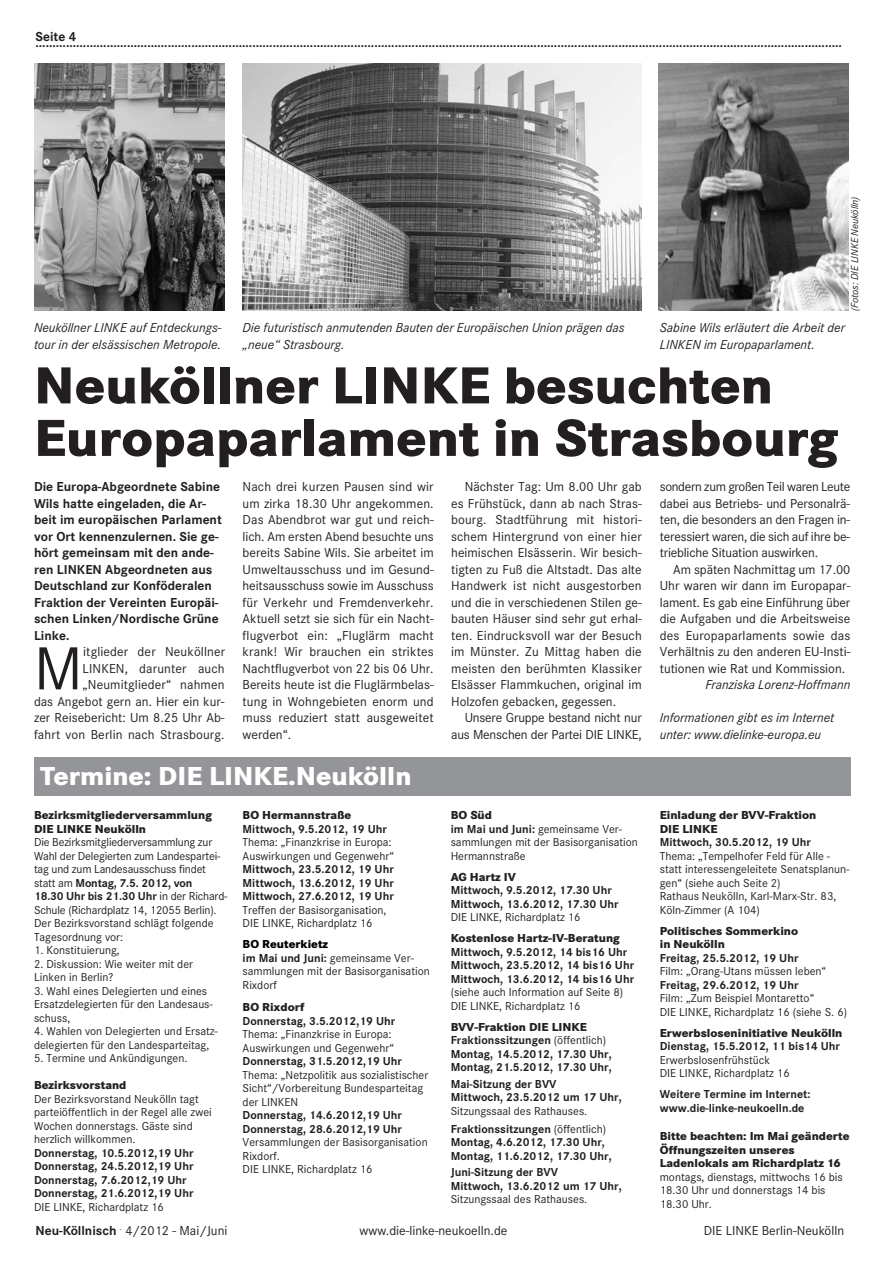
<style>
.page{position:relative;width:894px;height:1263px;background:#fff}
.page>*{position:absolute;margin:0;border:0;box-sizing:border-box;transform-origin:0 0}
.t1{font:63px "Corporate S";color:#231f20}
.t2{font:800 54px/52.5px "Corporate S";color:#231f20}
.t3{font:800 27px "Corporate S";color:#fff}
.t4{font:13.5px/16.5px "Corporate S";color:#231f20;text-align:justify}
.t5{font:700 13.5px/16.5px "Corporate S";color:#231f20}
.t6{font:italic 13.5px/16.5px "Corporate S";color:#231f20}
.t7{font:12px/13.5px "Corporate S";color:#231f20}
.t8{font:700 12px/13.5px "Corporate S";color:#231f20}
.t9{font:800 12px/13.5px "Corporate S";color:#231f20}
.t10{font:italic 10.5px "Corporate S";color:#231f20}
.s1{font-weight:700}
.s2{font-weight:800;color:#000}
.s3{font-weight:800}
.s4{font-weight:400}
</style>
<div class="page">
<div style="left:34px;top:757px;width:816px;height:38px;background:#939598"></div>
<img style="left:243px;top:64px;width:399px;height:247px">
<img style="left:658px;top:64px;width:191px;height:247px">
<img style="left:34px;top:64px;width:191px;height:247px">
<p class="t5" style="left:36px;top:29px;width:42px">Seite 4</p>
<p class="t5" style="left:36px;top:35px;width:808px">..............................................................................................................................................................................................................................................</p>
<p class="t10" style="left:851px;top:311px;width:116px;rotate:-90deg">(Fotos: DIE LINKE Neukölln)</p>
<p class="t6" style="left:34px;top:321px;width:189px">Neuköllner LINKE auf Entdeckungs&shy;tour in der elsässischen Metropole.</p>
<p class="t6" style="left:243px;top:321px;width:383px">Die futuristisch anmutenden Bauten der Europäischen Union prägen das „neue“ Strasbourg.</p>
<p class="t6" style="left:660px;top:321px;width:187px">Sabine Wils erläutert die Arbeit der<br>LINKEN im Europaparlament.</p>
<h2 class="t2" style="left:34px;top:365px;width:805px">Neuköllner LINKE besuchten<br>Europaparlament in Strasbourg</h2>
<p class="t5" style="left:34px;top:480px;width:189px">Die Europa-Abgeordnete Sabine<br>Wils hatte eingeladen, die Ar&shy;beit im europäischen Parlament vor Ort kennenzulernen. Sie ge&shy;hört gemeinsam mit den ande&shy;ren LINKEN Abgeordneten aus<br>Deutschland zur Konföderalen<br>Fraktion der Vereinten Europäi&shy;schen Linken/Nord ische Grüne<br>Linke.</p>
<h1 class="t1" style="left:34px;top:647px;width:50px">M</h1>
<p class="t4" style="left:34px;top:645px;width:193px;text-align:right">itglieder der Neuköllner<br>LINKEN, darunter auch „Neumitglieder“ nahmen<br>das Angebot gern an. Hier ein kur&shy;zer Reisebericht: Um 8.25 Uhr Ab&shy;fahrt von Berlin nach Strasbourg.</p>
<p class="t4" style="left:243px;top:480px;width:193px">Nach drei kurzen Pausen sind wir um zirka 18.30 Uhr angekommen.<br>Das Abendbrot war gut und reich&shy;lich. Am ersten Abend besuchte uns bereits Sabine Wils. Sie arbeitet im Umweltausschuss und im Gesund&shy;heitsausschuss sowie im Ausschuss für Verkehr und Fremdenverkehr.<br>Aktuell setzt sie sich für ein Nacht&shy;flugverbot ein: „Fluglärm macht krank! Wir brauchen ein striktes Nachtflugverbot von 22 bis 06 Uhr.<br>Bereits heute ist die Fluglärmbelas&shy;tung in Wohngebieten enorm und muss reduziert statt ausgeweitet werden“.</p>
<p class="t4" style="left:451px;top:480px;width:192px;text-indent:14px">Nächster Tag: Um 8.00 Uhr gab es Frühstück, dann ab nach Stras&shy;bourg. Stadtführung mit histori&shy;schem Hintergrund von einer hier heimischen Elsässerin. Wir besich&shy;tigten zu Fuß die Altstadt. Das alte Handwerk ist nicht ausgestorben und die in verschiedenen Stilen ge&shy;bauten Häuser sind sehr gut erhal&shy;ten. Eindrucksvoll war der Besuch im Münster. Zu Mittag haben die meisten den berühmten Klassiker Elsässer Flammkuchen, original im Holzofen gebacken, gegessen.</p>
<p class="t4" style="left:451px;top:711px;width:192px;text-align:right">Unsere Gruppe bestand nicht nur aus Menschen der Partei DIE LINKE,</p>
<h3 class="t3" style="left:40px;top:767px;width:373px">Termine: DIE LINKE.Neukölln</h3>
<p class="t9" style="left:34px;top:810px;width:179px">Bezirksmitgliederversammlung<br>DIE LINKE Neukölln</p>
<p class="t7" style="left:34px;top:837px;width:195px">Die Bezirksmitgliederversammlung zur Wahl der Delegierten zum Landespartei&shy;tag und zum Landesausschuss findet statt am <span class="s1">Montag, 7.5. 2012, von<br>18.30 Uhr bis 21.30 Uhr</span> in der Richard-Schule (Richardplatz 14, 12055 Berlin).<br>Der Bezirksvorstand schlägt folgende Tagesordnung vor:</p>
<p class="t7" style="left:34px;top:945px;width:87px">1. Konstituierung,</p>
<p class="t7" style="left:34px;top:958px;width:161px">2. Diskussion: Wie weiter mit der<br>Linken in Berlin?</p>
<p class="t7" style="left:34px;top:985px;width:180px">3. Wahl eines Delegierten und eines<br>Ersatzdelegierten für den Landesaus&shy;schuss,</p>
<p class="t7" style="left:34px;top:1026px;width:185px">4. Wahlen von Delegierten und Ersatz&shy;delegierten für den Landesparteitag,</p>
<p class="t7" style="left:34px;top:1053px;width:155px">5. Termine und Ankündigungen.</p>
<p class="t9" style="left:34px;top:1080px;width:94px">Bezirksvorstand</p>
<p class="t7" style="left:34px;top:1093px;width:179px">Der Bezirksvorstand Neukölln tagt parteiöffentlich in der Regel alle zwei<br>Wochen donnerstags. Gäste sind herzlich willkommen.</p>
<p class="t8" style="left:34px;top:1147px;width:161px">Donnerstag, 10.5.2012,19 Uhr<br>Donnerstag, 24.5.2012,19 Uhr<br>Donnerstag, 7.6.2012,19 Uhr<br>Donnerstag, 21.6.2012,19 Uhr</p>
<p class="t7" style="left:34px;top:1201px;width:131px">DIE LINKE, Richardplatz 16</p>
<p class="t9" style="left:243px;top:810px;width:110px">BO Hermannstraße</p>
<p class="t8" style="left:243px;top:823px;width:146px">Mittwoch, 9.5.2012, 19 Uhr</p>
<p class="t7" style="left:243px;top:837px;width:153px">Thema: „Finanzkrise in Europa:<br>Auswirkungen und Gegenwehr“</p>
<p class="t8" style="left:243px;top:864px;width:153px;text-align:justify">Mittwoch, 23.5.2012, 19 Uhr Mittwoch, 13.6.2012, 19 Uhr Mittwoch, 27.6.2012, 19 Uhr</p>
<p class="t7" style="left:243px;top:904px;width:145px">Treffen der Basisorganisation,<br>DIE LINKE, Richardplatz 16</p>
<p class="t7" style="left:243px;top:939px;width:189px"><span class="s2">BO Reuterkietz<br></span><span class="s1">im Mai und Juni:</span> gemeinsame Ver&shy;sammlungen mit der Basisorganisation<br>Rixdorf</p>
<p class="t9" style="left:243px;top:1002px;width:63px">BO Rixdorf</p>
<p class="t8" style="left:243px;top:1015px;width:154px">Donnerstag, 3.5.2012,19 Uhr</p>
<p class="t7" style="left:243px;top:1029px;width:153px">Thema: „Finanzkrise in Europa:<br>Auswirkungen und Gegenwehr“</p>
<p class="t8" style="left:243px;top:1056px;width:161px">Donnerstag, 31.5.2012,19 Uhr</p>
<p class="t7" style="left:243px;top:1069px;width:187px">Thema: „Netzpolitik aus sozialistischer<br>Sicht“/Vorbereitung Bundesparteitag der LINKEN</p>
<p class="t8" style="left:243px;top:1110px;width:161px">Donnerstag, 14.6.2012,19 Uhr<br>Donnerstag, 28.6.2012,19 Uhr</p>
<p class="t7" style="left:243px;top:1137px;width:187px">Versammlungen der Basisorganisation<br>Rixdorf.<br>DIE LINKE, Richardplatz 16</p>
<p class="t7" style="left:451px;top:810px;width:189px"><span class="s3">BO Süd<br></span><span class="s1">im Mai und Juni:</span> gemeinsame Ver&shy;sammlungen mit der Basisorganisation<br>Hermannstraße</p>
<p class="t9" style="left:451px;top:871px;width:67px">AG Hartz IV</p>
<p class="t8" style="left:451px;top:885px;width:169px">Mittwoch, 9.5.2012, 17.30 Uhr<br>Mittwoch, 13.6.2012, 17.30 Uhr</p>
<p class="t7" style="left:451px;top:912px;width:131px">DIE LINKE, Richardplatz 16</p>
<p class="t9" style="left:451px;top:933px;width:171px">Kostenlose Hartz-IV-Beratung</p>
<p class="t8" style="left:451px;top:946px;width:185px">Mittwoch, 9.5.2012, 14 bis16 Uhr<br>Mittwoch, 23.5.2012, 14 bis16 Uhr<br>Mittwoch, 13.6.2012, 14 bis16 Uhr</p>
<p class="t7" style="left:451px;top:987px;width:174px">(siehe auch Information auf Seite 8)<br>DIE LINKE, Richardplatz 16</p>
<p class="t8" style="left:451px;top:1021px;width:163px"><span class="s3">BVV-Fraktion DIE LINKE<br></span>Fraktionssitzungen <span class="s4">(öffentlich)<br></span>Montag, 14.5.2012, 17.30 Uhr,<br>Montag, 21.5.2012, 17.30 Uhr,</p>
<p class="t8" style="left:451px;top:1078px;width:172px">Mai-Sitzung der BVV<br>Mittwoch, 23.5.2012 um 17 Uhr,</p>
<p class="t7" style="left:451px;top:1103px;width:157px;line-height:18px">Sitzungssaal des Rathauses.<br><span class="s1">Fraktionssitzungen</span> (öffentlich)</p>
<p class="t8" style="left:451px;top:1137px;width:163px">Montag, 4.6.2012, 17.30 Uhr,<br>Montag, 11.6.2012, 17.30 Uhr,</p>
<p class="t8" style="left:451px;top:1167px;width:172px">Juni-Sitzung der BVV<br>Mittwoch, 13.6.2012 um 17 Uhr,</p>
<p class="t7" style="left:451px;top:1194px;width:138px">Sitzungssaal des Rathauses.</p>
<p class="t4" style="left:660px;top:480px;width:192px">sondern zum großen Teil waren Leute dabei aus Betriebs- und Personalrä&shy;ten, die besonders an den Fragen in&shy;teressiert waren, die sich auf ihre be&shy;triebliche Situation auswirken.</p>
<p class="t4" style="left:660px;top:562px;width:192px;text-indent:14px">Am späten Nachmittag um 17.00<br>Uhr waren wir dann im Europapar&shy;lament. Es gab eine Einführung über die Aufgaben und die Arbeitsweise des Europaparlaments sowie das Verhältnis zu den anderen EU-Insti&shy;tutionen wie Rat und Kommission.</p>
<p class="t6" style="left:705px;top:678px;width:146px">Franziska Lorenz-Hoffmann</p>
<p class="t6" style="left:660px;top:711px;width:176px">Informationen gibt es im Internet unter: www.dielinke-europa.eu</p>
<p class="t9" style="left:660px;top:810px;width:158px">Einladung der BVV-Fraktion<br>DIE LINKE</p>
<p class="t8" style="left:660px;top:837px;width:153px">Mittwoch, 30.5.2012, 19 Uhr</p>
<p class="t7" style="left:660px;top:850px;width:191px">Thema: „Tempelhofer Feld für Alle - statt interessengeleitete Senatsplanun&shy;gen“ (siehe auch Seite 2)<br>Rathaus Neukölln, Karl-Marx-Str. 83,<br>Köln-Zimmer (A 104)</p>
<p class="t9" style="left:660px;top:925px;width:140px">Politisches Sommerkino in Neukölln</p>
<p class="t8" style="left:660px;top:952px;width:140px">Freitag, 25.5.2012, 19 Uhr</p>
<p class="t7" style="left:660px;top:966px;width:168px">Film: „Orang-Utans müssen leben“</p>
<p class="t8" style="left:660px;top:979px;width:140px">Freitag, 29.6.2012, 19 Uhr</p>
<p class="t7" style="left:660px;top:993px;width:189px">Film: „Zum Beispiel Montaretto“<br>DIE LINKE, Richardplatz 16 (siehe S. 6)</p>
<p class="t9" style="left:660px;top:1027px;width:184px">Erwerbsloseninitiative Neukölln</p>
<p class="t8" style="left:660px;top:1041px;width:182px">Dienstag, 15.5.2012, 11 bis14 Uhr</p>
<p class="t7" style="left:660px;top:1054px;width:131px">Erwerbslosenfrühstück<br>DIE LINKE, Richardplatz 16</p>
<p class="t8" style="left:660px;top:1089px;width:152px">Weitere Termine im Internet: www.die-linke-neukoelln.de</p>
<p class="t9" style="left:660px;top:1131px;width:191px">Bitte beachten: Im Mai geänderte<br>Öffnungszeiten unseres<br>Ladenlokals am Richardplatz 16</p>
<p class="t7" style="left:660px;top:1171px;width:184px">montags, dienstags, mittwochs 16 bis<br>18.30 Uhr und donnerstags 14 bis<br>18.30 Uhr.</p>
<p class="t4" style="left:36px;top:1222px;width:193px"><span class="s1">Neu-Köllnisch</span> <sup>.</sup> 4/2012 - Mai/Juni</p>
<p class="t4" style="left:360px;top:1222px;width:149px">www.die-linke-neukoelln.de</p>
<p class="t4" style="left:704px;top:1222px;width:142px">DIE LINKE Berlin-Neukölln</p>
</div>
